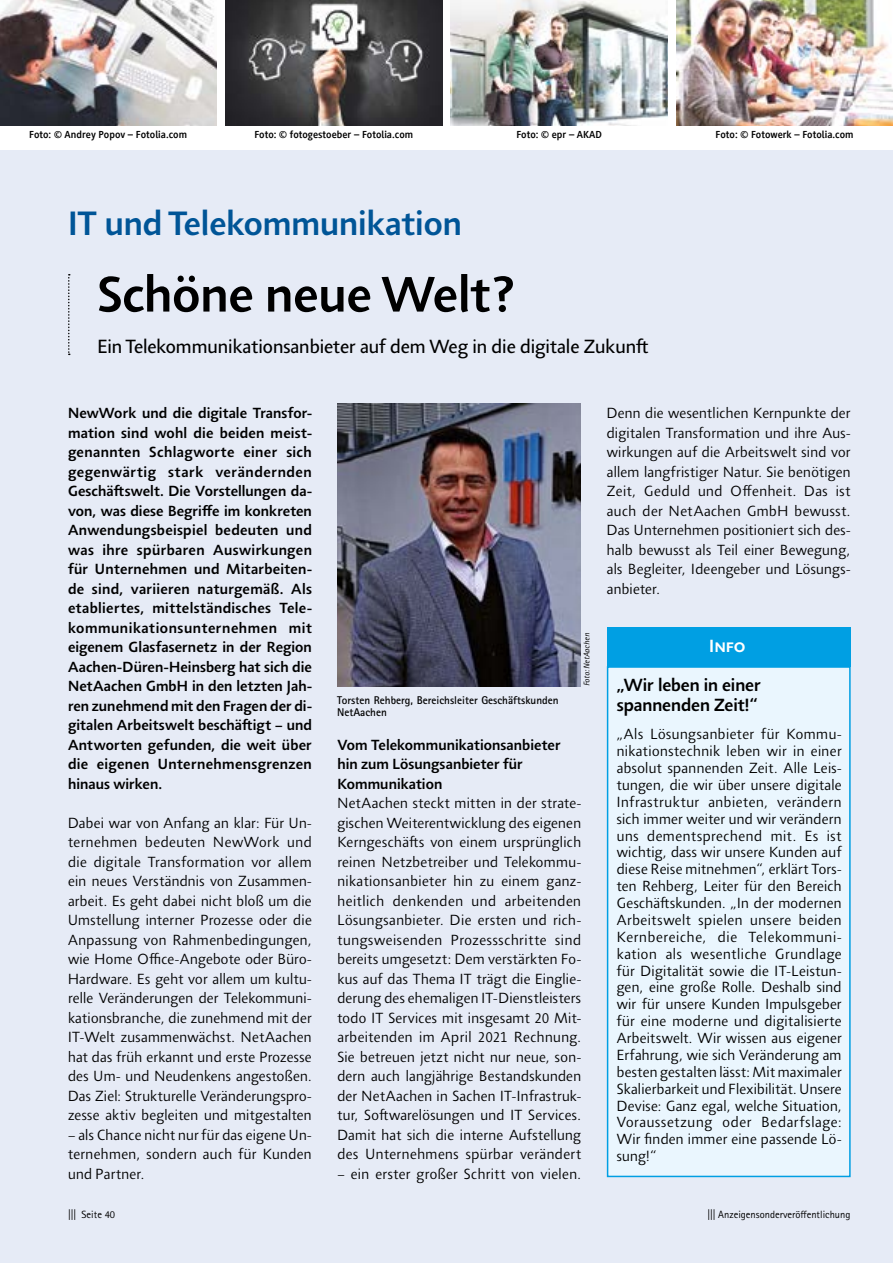
<style>
.page{position:relative;width:893px;height:1263px;background:#fff}
.page>*{position:absolute;margin:0;border:0;box-sizing:border-box;transform-origin:0 0}
.Inhalt_Seitenzahl{font:500 51px "Agilita LT Pro";color:#000}
.Inhalt_Seitenzahl-2{font:500 34.5px "Agilita LT Pro";color:#005597}
.Inhalt_Seitenzahl-3{font:19.5px "Agilita LT Pro";color:#000}
.Inhalt_Seitenzahl-4{font:500 18px/19.5px "Agilita LT Pro";color:#000}
.Inhalt_Seitenzahl-5{font:500 18px "Agilita LT Pro";color:#fff}
.Inhalt_Seitenzahl-6{font:300 15px/19.5px "Agilita LT Pro";letter-spacing:.01em;color:#000;text-align:justify}
.Inhalt_Seitenzahl-7{font:500 15px/19.5px "Agilita LT Pro";letter-spacing:.005em;color:#000;text-align:justify}
.t1{font:700 11.25px/12.8px "Rotis Sans Serif Std";color:#000}
.WN___Monat___Jahr{font:700 10.5px "Generis Sans Com";color:#000}
.t2{font:10.5px "Rotis Sans Serif Std";color:#000}
.Fotoverweis{font:italic 8.25px "Rotis Sans Serif Std";color:#000}
</style>
<div class="page">
<div style="left:0;top:151px;width:893px;height:1112px;background:#e6ebf6"></div>
<svg style="left:68px;top:274px;width:2px;height:81px"></svg>
<img style="left:225px;top:0;width:217px;height:126px">
<img style="left:451px;top:0;width:217px;height:126px">
<img style="left:676px;top:0;width:217px;height:126px">
<img style="left:0;top:0;width:217px;height:126px">
<img style="left:337px;top:404px;width:244px;height:282px">
<div style="left:607px;top:666px;width:244px;height:511px;background:#eaf6fe;border:2px solid #009fe3"></div>
<div style="left:607px;top:627px;width:244px;height:39px;background:#009fe3"></div>
<p class="WN___Monat___Jahr" style="left:29px;top:128px;width:159px">Foto: © Andrey Popov – Fotolia.com</p>
<p class="WN___Monat___Jahr" style="left:254px;top:128px;width:160px">Foto: © fotogestoeber – Fotolia.com</p>
<p class="WN___Monat___Jahr" style="left:516px;top:128px;width:87px">Foto: © epr – AKAD</p>
<p class="WN___Monat___Jahr" style="left:716px;top:128px;width:139px">Foto: © Fotowerk – Fotolia.com</p>
<p class="Inhalt_Seitenzahl-2" style="left:68px;top:199px;width:395px">IT und Telekommunikation</p>
<p class="Inhalt_Seitenzahl" style="left:97px;top:258px;width:419px">Schöne neue Welt?</p>
<p class="Inhalt_Seitenzahl-3" style="left:97px;top:333px;width:553px">Ein Telekommunikationsanbieter auf dem Weg in die digitale Zukunft</p>
<p class="Inhalt_Seitenzahl-7" style="left:68px;top:404px;width:245px">NewWork und die digitale Transfor&shy;mation sind wohl die beiden meist&shy;genannten Schlagworte einer sich gegenwärtig stark verändernden Geschäftswelt. Die Vorstellungen da&shy;von, was diese Begriffe im konkreten Anwendungsbeispiel bedeuten und was ihre spürbaren Auswirkungen für Unternehmen und Mitarbeiten&shy;de sind, variieren naturgemäß. Als etabliertes, mittelständisches Tele&shy;kommunikationsunternehmen mit eigenem Glasfasernetz in der Region Aachen-Düren-Heinsberg hat sich die NetAachen GmbH in den letzten Jah&shy;ren zunehmend mit den Fragen der di&shy;gitalen Arbeitswelt beschäftigt – und Antworten gefunden, die weit über die eigenen Unternehmensgrenzen hinaus wirken.</p>
<p class="Inhalt_Seitenzahl-6" style="left:68px;top:813px;width:245px">Dabei war von Anfang an klar: Für Un&shy;ternehmen bedeuten NewWork und die digitale Transformation vor allem ein neues Verständnis von Zusammen&shy;arbeit. Es geht dabei nicht bloß um die Umstellung interner Prozesse oder die Anpassung von Rahmenbedingungen, wie Home Office-Angebote oder Büro-Hardware. Es geht vor allem um kultu&shy;relle Veränderungen der Telekommuni&shy;kationsbranche, die zunehmend mit der IT-Welt zusammenwächst. NetAachen hat das früh erkannt und erste Prozesse des Um- und Neudenkens angestoßen.<br>Das Ziel: Strukturelle Veränderungspro&shy;zesse aktiv begleiten und mitgestalten</p>
<p class="Inhalt_Seitenzahl-6" style="left:68px;top:1125px;width:245px">– als Chance nicht nur für das eigene Un&shy;ternehmen, sondern auch für Kunden und Partner.</p>
<p class="t1" style="left:337px;top:693px;width:223px">Torsten Rehberg, Bereichsleiter Geschäftskunden<br>NetAachen</p>
<p class="Fotoverweis" style="left:582px;top:686px;width:55px;rotate:-90deg">Foto: NetAachen</p>
<p class="Inhalt_Seitenzahl-7" style="left:337px;top:735px;width:225px;text-align:left">Vom Telekommunikationsanbieter hin zum Lösungsanbieter für<br>Kommunikation</p>
<p class="Inhalt_Seitenzahl-6" style="left:337px;top:793px;width:245px">NetAachen steckt mitten in der strate&shy;gischen Weiterentwicklung des eigenen Kerngeschäfts von einem ursprünglich reinen Netzbetreiber und Telekommu&shy;nikationsanbieter hin zu einem ganz&shy;heitlich denkenden und arbeitenden Lösungsanbieter. Die ersten und rich&shy;tungsweisenden Prozessschritte sind bereits umgesetzt: Dem verstärkten Fo&shy;kus auf das Thema IT trägt die Einglie&shy;derung des ehemaligen IT-Dienstleisters todo IT Services mit insgesamt 20 Mit&shy;arbeitenden im April 2021 Rechnung.<br>Sie betreuen jetzt nicht nur neue, son&shy;dern auch langjährige Bestandskunden der NetAachen in Sachen IT-Infrastruk&shy;tur, Softwarelösungen und IT Services.<br>Damit hat sich die interne Aufstellung des Unternehmens spürbar verändert</p>
<p class="Inhalt_Seitenzahl-6" style="left:337px;top:1164px;width:245px">– ein erster großer Schritt von vielen.</p>
<p class="Inhalt_Seitenzahl-6" style="left:607px;top:403px;width:245px">Denn die wesentlichen Kernpunkte der digitalen Transformation und ihre Aus&shy;wirkungen auf die Arbeitswelt sind vor allem langfristiger Natur. Sie benötigen Zeit, Geduld und Offenheit. Das ist auch der NetAachen GmbH bewusst.<br>Das Unternehmen positioniert sich des&shy;halb bewusst als Teil einer Bewegung, als Begleiter, Ideengeber und Lösungs&shy;anbieter.</p>
<p class="Inhalt_Seitenzahl-5" style="left:709px;top:633px;width:38px">Info</p>
<p class="Inhalt_Seitenzahl-4" style="left:617px;top:676px;width:146px">„Wir leben in einer spannenden Zeit!“</p>
<p class="Inhalt_Seitenzahl-6" style="left:617px;top:726px;width:227px;line-height:17px">„Als Lösungsanbieter für Kommu&shy;nikationstechnik leben wir in einer absolut spannenden Zeit. Alle Leis&shy;tungen, die wir über unsere digitale Infrastruktur anbieten, verändern sich immer weiter und wir verändern uns dementsprechend mit. Es ist wichtig, dass wir unsere Kunden auf diese Reise mitnehmen“, erklärt Tors&shy;ten Rehberg, Leiter für den Bereich Geschäftskunden. „In der modernen Arbeitswelt spielen unsere beiden Kernbereiche, die Telekommuni&shy;kation als wesentliche Grundlage für Digitalität sowie die IT-Leistun&shy;gen, eine große Rolle. Deshalb sind wir für unsere Kunden Impulsgeber für eine moderne und digitalisierte Arbeitswelt. Wir wissen aus eigener Erfahrung, wie sich Veränderung am besten gestalten lässt: Mit maximaler Skalierbarkeit und Flexibilität. Unsere Devise: Ganz egal, welche Situation, Voraussetzung oder Bedarfslage:<br>Wir finden immer eine passende Lö&shy;sung!“</p>
<p class="t2" style="left:68px;top:1208px;width:49px">||| Seite 40</p>
<p class="t2" style="left:707px;top:1208px;width:144px">||| Anzeigensonderveröffentlichung</p>
</div>
